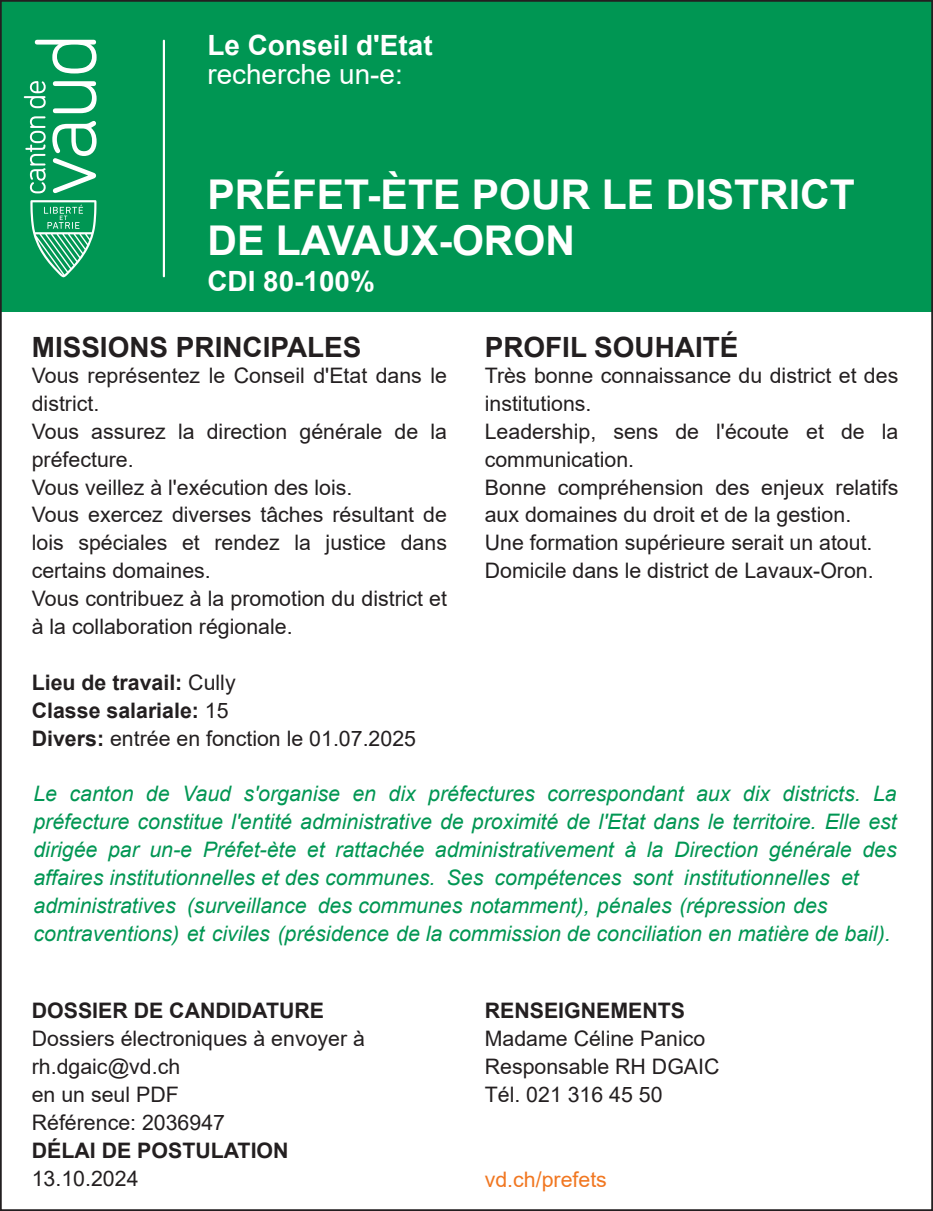
<style>
.page{position:relative;width:933px;height:1211px;background:#fff}
.page>*{position:absolute;margin:0;border:0;box-sizing:border-box;transform-origin:0 0}
.t1{font:700 40.95px/45.9px "Arial";color:#fff}
.t2{font:700 28px "Arial";color:#231f20}
.t3{font:700 28px "Arial";color:#fff}
.t4{font:28px "Arial";color:#fff}
.t5{font:21.35px/28px "Arial";color:#231f20}
.t6{font:italic 21.35px/28px "Arial";color:#009653}
.t7{font:700 21.35px/28px "Arial";color:#231f20}
.t8{font:21.35px "Arial";color:#f17721}
.s1{font-weight:400}
</style>
<div class="page">
<div style="left:0;top:0;width:933px;height:312px;background:#009653"></div>
<svg style="left:25px;top:116px;width:21px;height:77px"></svg>
<svg style="left:24px;top:81px;width:22px;height:27px"></svg>
<svg style="left:52px;top:121px;width:45px;height:72px"></svg>
<svg style="left:53px;top:81px;width:44px;height:32px"></svg>
<svg style="left:35px;top:40px;width:62px;height:33px"></svg>
<svg style="left:30px;top:200px;width:66px;height:77px"></svg>
<hr style="left:163px;top:40px;width:2px;height:237px;background:#fff">
<h2 class="t3" style="left:207px;top:25px;width:227px">Le Conseil d'Etat</h2>
<h2 class="t4" style="left:207px;top:55px;width:197px">recherche un-e:</h2>
<h1 class="t1" style="left:207px;top:172px;width:649px">PRÉFET-ÈTE POUR LE DISTRICT<br>DE LAVAUX-ORON</h1>
<h2 class="t3" style="left:207px;top:261px;width:169px">CDI 80-100%</h2>
<h2 class="t2" style="left:32px;top:327px;width:331px">MISSIONS PRINCIPALES</h2>
<p class="t5" style="left:32px;top:361px;width:417px">Vous représentez le Conseil d'Etat dans le district.<br>Vous assurez la direction générale de la préfecture.<br>Vous veillez à l'exécution des lois.<br>Vous exercez diverses tâches résultant de lois spéciales et rendez la justice dans certains domaines.<br>Vous contribuez à la promotion du district et à la collaboration régionale.</p>
<h2 class="t2" style="left:485px;top:327px;width:255px">PROFIL SOUHAITÉ</h2>
<p class="t5" style="left:485px;top:361px;width:415px">Très bonne connaissance du district et des institutions.<br>Leadership, sens de l'écoute et de la communication.<br>Bonne compréhension des enjeux relatifs aux domaines du droit et de la gestion.<br>Une formation supérieure serait un atout.<br>Domicile dans le district de Lavaux-Oron.</p>
<p class="t7" style="left:32px;top:668px;width:386px">Lieu de travail: <span class="s1">Cully<br></span>Classe salariale: <span class="s1">15<br></span>Divers: <span class="s1">entrée en fonction le 01.07.2025</span></p>
<p class="t6" style="left:33px;top:780px;width:865px">Le canton de Vaud s'organise en dix préfectures correspondant aux dix districts. La préfecture constitue l'entité administrative de proximité de l'Etat dans le territoire. Elle est dirigée par un-e Préfet-ète et rattachée administrativement à la Direction générale des affaires institutionnelles et des communes. Ses compétences sont institutionnelles et administratives (surveillance des communes notamment), pénales (répression des contraventions) et civiles (présidence de la commission de conciliation en matière de bail).</p>
<p class="t7" style="left:32px;top:996px;width:294px">DOSSIER DE CANDIDATURE</p>
<p class="t5" style="left:32px;top:1024px;width:335px">Dossiers électroniques à envoyer à rh.dgaic@vd.ch<br>en un seul PDF<br>Référence: 2036947</p>
<p class="t7" style="left:32px;top:1136px;width:258px">DÉLAI DE POSTULATION</p>
<p class="t5" style="left:32px;top:1163px;width:108px">13.10.2024</p>
<p class="t7" style="left:485px;top:996px;width:202px">RENSEIGNEMENTS</p>
<p class="t5" style="left:485px;top:1024px;width:236px">Madame Céline Panico<br>Responsable RH DGAIC<br>Tél. 021 316 45 50</p>
<p class="t8" style="left:485px;top:1165px;width:124px">vd.ch/prefets</p>
</div>
